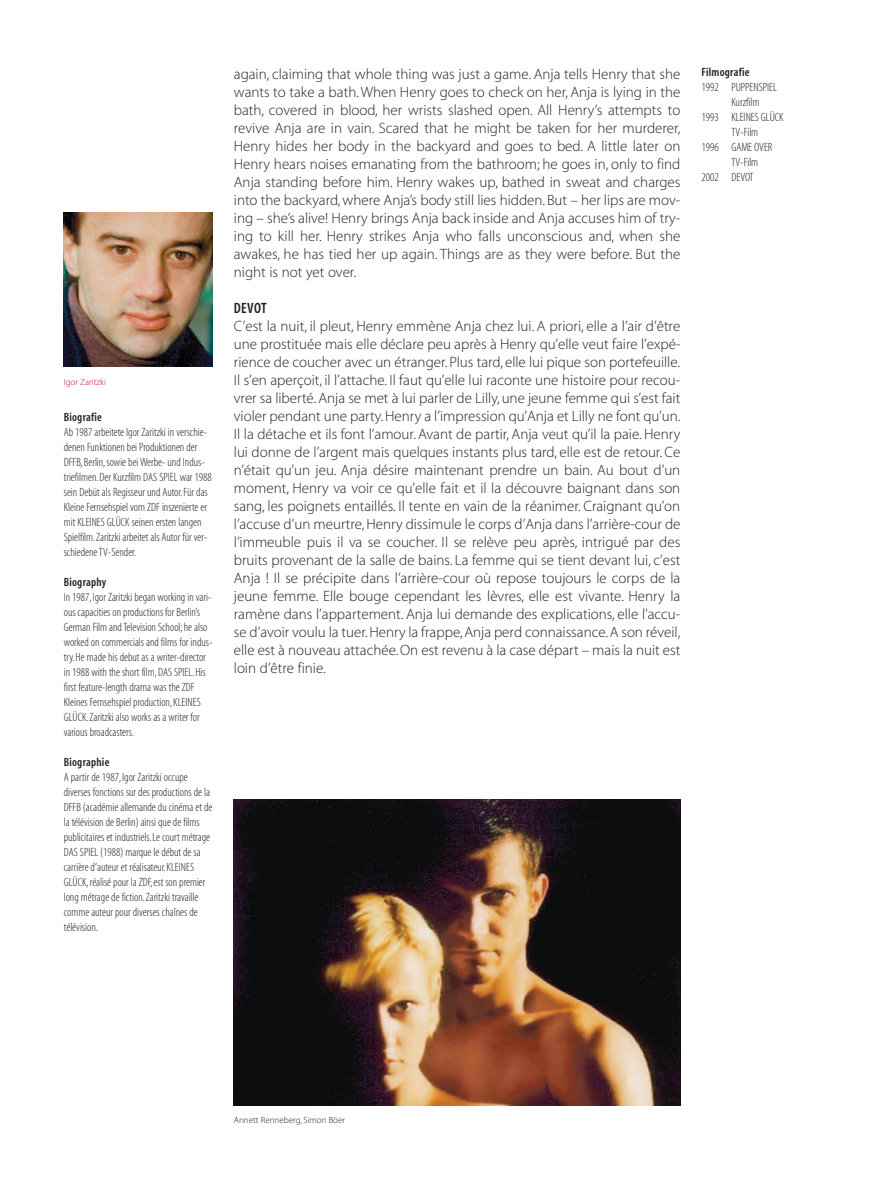
<style>
.page{position:relative;width:893px;height:1191px;background:#fff}
.page>*{position:absolute;margin:0;border:0;box-sizing:border-box;transform-origin:0 0}
.t1{font:15px/18px "Myriad MM 215 600";color:#231f20;text-align:justify}
.t2{font:15px "Myriad MM 565 300";letter-spacing:.015em;color:#231f20}
.t3{font:12px/15px "Myriad MM 215 300";color:#231f20}
.t4{font:12px "Myriad MM 565 300";letter-spacing:.02em;color:#231f20}
.t5{font:9px "Myriad MM 215 600";color:#231f20}
.t6{font:9px "Myriad MM 215 600";color:#c00844}
</style>
<div class="page">
<img style="left:234px;top:799px;width:446px;height:306px">
<img style="left:64px;top:213px;width:149px;height:154px">
<p class="t6" style="left:64px;top:378px;width:44px">Igor Zaritzki</p>
<p class="t4" style="left:64px;top:412px;width:40px">Biografie</p>
<p class="t3" style="left:64px;top:425px;width:150px">Ab 1987 arbeitete Igor Zaritzki in verschie&shy;denen Funktionen bei Produktionen der DFFB,Berlin,sowie bei Werbe- und Indus&shy;triefilmen.Der Kurzfilm DAS SPIEL war 1988 sein Debüt als Regisseur und Autor.Für das Kleine Fernsehspiel vom ZDF inszenierte er mit KLEINES GLÜCK seinen ersten langen Spielfilm.Zaritzki arbeitet als Autor für ver&shy;schiedene TV-Sender.</p>
<p class="t4" style="left:64px;top:577px;width:44px">Biography</p>
<p class="t3" style="left:64px;top:590px;width:150px">In 1987,Igor Zaritzki began working in vari&shy;ous capacities on productions for Berlin’s German Film and Television School;he also worked on commercials and films for indus&shy;try.He made his debut as a writer-director in 1988 with the short film,DAS SPIEL.His first feature-length drama was the ZDF Kleines Fernsehspiel production,KLEINES GLÜCK.Zaritzki also works as a writer for various broadcasters.</p>
<p class="t4" style="left:64px;top:757px;width:47px">Biographie</p>
<p class="t3" style="left:64px;top:770px;width:150px">A partir de 1987,Igor Zaritzki occupe diverses fonctions sur des productions de la DFFB (académie allemande du cinéma et de la télévision de Berlin) ainsi que de films publicitaires et industriels.Le court métrage DAS SPIEL (1988) marque le début de sa carrière d’auteur et réalisateur.KLEINES GLÜCK,réalisé pour la ZDF,est son premier long métrage de fiction.Zaritzki travaille comme auteur pour diverses chaînes de télévision.</p>
<p class="t1" style="left:234px;top:66px;width:448px">again, claiming that whole thing was just a game. Anja tells Henry that she wants to take a bath. When Henry goes to check on her, Anja is lying in the bath, covered in blood, her wrists slashed open. All Henry’s attempts to revive Anja are in vain. Scared that he might be taken for her murderer, Henry hides her body in the backyard and goes to bed. A little later on Henry hears noises emanating from the bathroom; he goes in, only to find Anja standing before him. Henry wakes up, bathed in sweat and charges into the backyard, where Anja’s body still lies hidden. But – her lips are mov&shy;ing – she’s alive! Henry brings Anja back inside and Anja accuses him of try&shy;ing to kill her. Henry strikes Anja who falls unconscious and, when she awakes, he has tied her up again. Things are as they were before. But the night is not yet over.</p>
<p class="t2" style="left:234px;top:302px;width:34px">DEVOT</p>
<p class="t1" style="left:234px;top:318px;width:448px">C’est la nuit, il pleut, Henry emmène Anja chez lui. A priori, elle a l’air d’être une prostituée mais elle déclare peu après à Henry qu’elle veut faire l’expé&shy;rience de coucher avec un étranger. Plus tard, elle lui pique son portefeuille.<br>Il s’en aperçoit, il l’attache. Il faut qu’elle lui raconte une histoire pour recou&shy;vrer sa liberté. Anja se met à lui parler de Lilly, une jeune femme qui s’est fait violer pendant une party. Henry a l’impression qu’Anja et Lilly ne font qu’un.<br>Il la détache et ils font l’amour. Avant de partir, Anja veut qu’il la paie. Henry lui donne de l’argent mais quelques instants plus tard, elle est de retour. Ce n’était qu’un jeu. Anja désire maintenant prendre un bain. Au bout d’un moment, Henry va voir ce qu’elle fait et il la découvre baignant dans son sang, les poignets entaillés. Il tente en vain de la réanimer. Craignant qu’on l’accuse d’un meurtre, Henry dissimule le corps d’Anja dans l’arrière-cour de l’immeuble puis il va se coucher. Il se relève peu après, intrigué par des bruits provenant de la salle de bains. La femme qui se tient devant lui, c’est Anja ! Il se précipite dans l’arrière-cour où repose toujours le corps de la jeune femme. Elle bouge cependant les lèvres, elle est vivante. Henry la ramène dans l’appartement. Anja lui demande des explications, elle l’accu&shy;se d’avoir voulu la tuer.Henry la frappe, Anja perd connaissance.A son réveil, elle est à nouveau attachée. On est revenu à la case départ – mais la nuit est loin d’être finie.</p>
<p class="t4" style="left:702px;top:68px;width:49px">Filmografie</p>
<p class="t3" style="left:702px;top:80px;width:77px">1992 PUPPENSPIEL</p>
<p class="t3" style="left:731px;top:95px;width:29px">Kurzfilm</p>
<p class="t3" style="left:702px;top:110px;width:84px">1993 KLEINES GLÜCK</p>
<p class="t3" style="left:731px;top:125px;width:28px">TV-Film</p>
<p class="t3" style="left:702px;top:140px;width:72px">1996 GAME OVER</p>
<p class="t3" style="left:731px;top:155px;width:28px">TV-Film</p>
<p class="t3" style="left:702px;top:170px;width:53px">2002 DEVOT</p>
<p class="t5" style="left:234px;top:1116px;width:113px">Annett Renneberg, Simon Böer</p>
</div>
